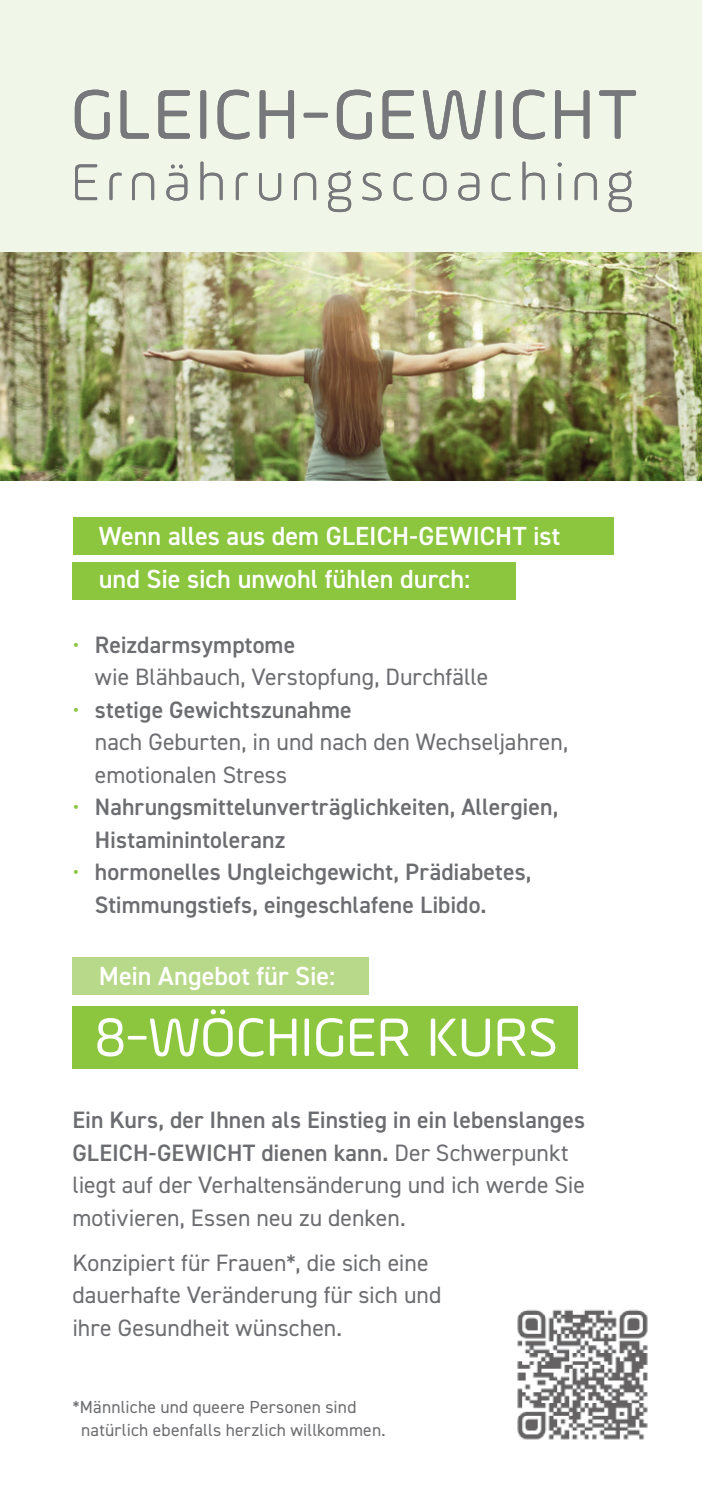
<style>
.page{position:relative;width:702px;height:1489px;background:#fff}
.page>*{position:absolute;margin:0;border:0;box-sizing:border-box;transform-origin:0 0}
.t1{font:74.25px "Ample Soft";letter-spacing:.02em;color:#76787b}
.t2{font:57.5px "Ample Soft";letter-spacing:-.005em;color:#fff}
.t3{font:300 55px "Ample Soft";letter-spacing:.115em;color:#76787b}
.t4{font:600 26.25px/42.5px "DIN2014";color:#fff}
.t5{font:23.75px/32.5px "DIN2014";color:#6c6d70}
.t6{font:600 23.75px/32.5px "DIN2014";letter-spacing:.005em;color:#6c6d70}
.t7{font:17.5px/22.5px "DIN2014";letter-spacing:.01em;color:#6c6d70}
.s1{color:#8bc63e}
.s2{font-weight:600}
.s3{font-weight:400;color:#8bc63e}
</style>
<div class="page">
<div style="left:0;top:0;width:702px;height:322px;background:#f1f7e8"></div>
<img style="left:0;top:253px;width:702px;height:227px">
<div style="left:73px;top:1006px;width:505px;height:62px;background:#8bc63e"></div>
<div style="left:73px;top:517px;width:540px;height:38px;background:#8bc63e"></div>
<div style="left:73px;top:562px;width:443px;height:37px;background:#8bc63e"></div>
<div style="left:73px;top:957px;width:296px;height:37px;background:#b8d989"></div>
<img style="left:517px;top:1309px;width:131px;height:131px">
<h1 class="t1" style="left:71px;top:70px;width:569px">GLEICH-GEWICHT</h1>
<h3 class="t3" style="left:71px;top:150px;width:564px">Ernährungscoaching</h3>
<p class="t4" style="left:99px;top:514px;width:463px">Wenn alles aus dem GLEICH-GEWICHT ist und Sie sich unwohl fühlen durch:</p>
<p class="t5" style="left:95px;top:627px;width:395px;text-indent:-22px"><span class="s1">•</span> <span class="s2">Reizdarmsymptome<br></span>wie Blähbauch, Verstopfung, Durchfälle</p>
<p class="t5" style="left:95px;top:692px;width:475px;text-indent:-22px"><span class="s1">•</span> <span class="s2">stetige Gewichtszunahme<br></span>nach Geburten, in und nach den Wechseljahren, emotionalen Stress</p>
<p class="t6" style="left:95px;top:790px;width:465px;text-indent:-22px"><span class="s3">•</span> Nahrungsmittelunverträglichkeiten, Allergien,<br>Histaminintoleranz</p>
<p class="t6" style="left:95px;top:855px;width:438px;text-indent:-22px"><span class="s3">•</span> hormonelles Ungleichgewicht, Prädiabetes,<br>Stimmungstiefs, eingeschlafene Libido.</p>
<p class="t4" style="left:99px;top:953px;width:238px">Mein Angebot für Sie:</p>
<h2 class="t2" style="left:95px;top:1002px;width:465px">8-WÖCHIGER KURS</h2>
<p class="t5" style="left:72px;top:1103px;width:514px"><span class="s2">Ein Kurs, der Ihnen als Einstieg in ein lebenslanges GLEICH-GEWICHT dienen kann.</span> Der Schwerpunkt liegt auf der Verhaltensänderung und ich werde Sie motivieren, Essen neu zu denken.</p>
<p class="t5" style="left:72px;top:1245px;width:370px">Konzipiert für Frauen*, die sich eine dauerhafte Veränderung für sich und ihre Gesundheit wünschen.</p>
<p class="t7" style="left:81px;top:1395px;width:306px;text-indent:-9px">*Männliche und queere Personen sind natürlich ebenfalls herzlich willkommen.</p>
</div>
